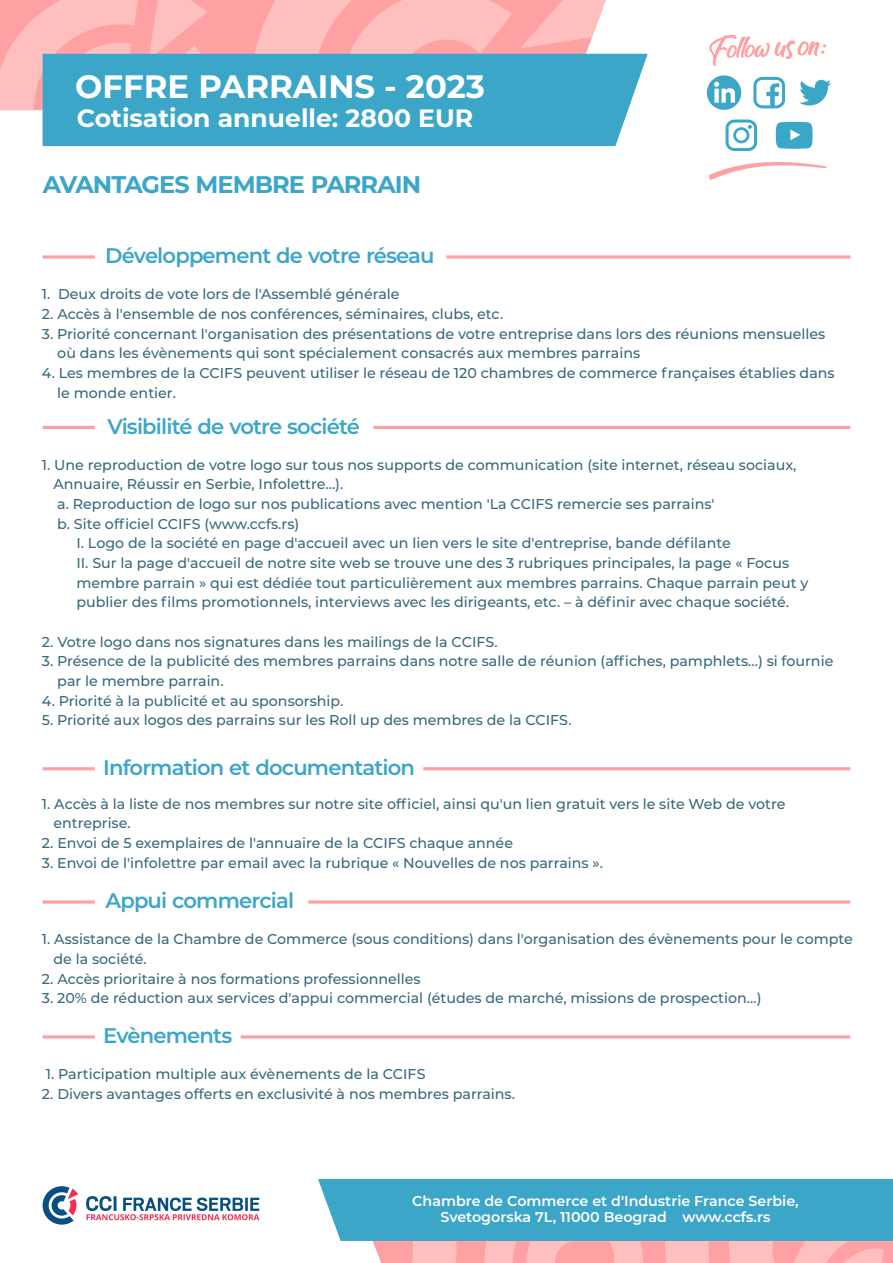
<style>
.page{position:relative;width:893px;height:1263px;background:#fff}
.page>*{position:absolute;margin:0;border:0;box-sizing:border-box;transform-origin:0 0}
.t1{font:700 32.4px "Montserrat";color:#fff}
.t2{font:700 25.05px "Montserrat";color:#fff}
.t3{font:700 24px "Montserrat";letter-spacing:-.04em;color:#3ca6c9}
.t4{font:600 21.15px "Montserrat";letter-spacing:-.04em;color:#3ca6c9}
.t5{font:500 14.25px/19.6px "Montserrat";color:#38697a}
.t6{font:600 14.25px/15.5px "Montserrat";color:#fff;text-align:center}
</style>
<div class="page">
<svg style="left:0;top:0;width:606px;height:110px;background:#feb3b4"></svg>
<div style="left:43px;top:54px;width:605px;height:92px;background:#3ca6c9"></div>
<svg style="left:709px;top:162px;width:118px;height:18px"></svg>
<svg style="left:446px;top:255px;width:404px;height:4px;background:#ffb3b4"></svg>
<svg style="left:43px;top:255px;width:52px;height:4px"></svg>
<hr style="left:373px;top:426px;width:477px;height:3px;background:#ffa1a3">
<hr style="left:43px;top:426px;width:52px;height:3px;background:#ffa1a3">
<hr style="left:423px;top:767px;width:427px;height:3px;background:#ffa1a3">
<hr style="left:43px;top:767px;width:52px;height:3px;background:#ffa1a3">
<svg style="left:308px;top:900px;width:542px;height:4px;background:#ffb2b4"></svg>
<svg style="left:43px;top:900px;width:52px;height:4px"></svg>
<hr style="left:241px;top:1035px;width:609px;height:3px;background:#ffa1a3">
<hr style="left:43px;top:1035px;width:52px;height:3px;background:#ffa1a3">
<svg style="left:43px;top:1186px;width:216px;height:38px"></svg>
<svg style="left:318px;top:1179px;width:575px;height:84px;background:#71acc5"></svg>
<svg style="left:776px;top:122px;width:37px;height:27px"></svg>
<svg style="left:725px;top:120px;width:32px;height:31px"></svg>
<svg style="left:799px;top:80px;width:32px;height:25px"></svg>
<svg style="left:753px;top:77px;width:32px;height:31px"></svg>
<svg style="left:707px;top:75px;width:34px;height:35px"></svg>
<svg style="left:709px;top:35px;width:117px;height:31px"></svg>
<h1 class="t1" style="left:75px;top:66px;width:411px">OFFRE PARRAINS - 2023</h1>
<h2 class="t2" style="left:77px;top:103px;width:398px">Cotisation annuelle: 2800 EUR</h2>
<h3 class="t3" style="left:43px;top:170px;width:380px">AVANTAGES MEMBRE PARRAIN</h3>
<h3 class="t4" style="left:105px;top:243px;width:331px">Développement de votre réseau</h3>
<p class="t5" style="left:42px;top:284px;width:359px">1. Deux droits de vote lors de l'Assemblé générale</p>
<p class="t5" style="left:42px;top:304px;width:463px">2. Accès à l'ensemble de nos conférences, séminaires, clubs, etc.</p>
<p class="t5" style="left:57px;top:324px;width:769px;text-indent:-15px">3. Priorité concernant l'organisation des présentations de votre entreprise dans lors des réunions mensuelles où dans les évènements qui sont spécialement consacrés aux membres parrains</p>
<p class="t5" style="left:57px;top:363px;width:779px;text-indent:-15px">4. Les membres de la CCIFS peuvent utiliser le réseau de 120 chambres de commerce françaises établies dans le monde entier.</p>
<h3 class="t4" style="left:107px;top:413px;width:254px">Visibilité de votre société</h3>
<p class="t5" style="left:42px;top:455px;width:756px">1. Une reproduction de votre logo sur tous nos supports de communication (site internet, réseau sociaux,</p>
<p class="t5" style="left:53px;top:474px;width:291px">Annuaire, Réussir en Serbie, Infolettre…).</p>
<p class="t5" style="left:57px;top:494px;width:659px">a. Reproduction de logo sur nos publications avec mention 'La CCIFS remercie ses parrains'</p>
<p class="t5" style="left:57px;top:514px;width:243px">b. Site officiel CCIFS (www.ccfs.rs)</p>
<p class="t5" style="left:76px;top:533px;width:656px">I. Logo de la société en page d'accueil avec un lien vers le site d'entreprise, bande défilante</p>
<p class="t5" style="left:76px;top:553px;width:714px">II. Sur la page d'accueil de notre site web se trouve une des 3 rubriques principales, la page « Focus</p>
<p class="t5" style="left:76px;top:573px;width:733px">membre parrain » qui est dédiée tout particulièrement aux membres parrains. Chaque parrain peut y</p>
<p class="t5" style="left:76px;top:592px;width:714px">publier des films promotionnels, interviews avec les dirigeants, etc. – à définir avec chaque société.</p>
<p class="t5" style="left:42px;top:632px;width:457px">2. Votre logo dans nos signatures dans les mailings de la CCIFS.</p>
<p class="t5" style="left:57px;top:651px;width:778px;text-indent:-15px">3. Présence de la publicité des membres parrains dans notre salle de réunion (affiches, pamphlets…) si fournie par le membre parrain.</p>
<p class="t5" style="left:42px;top:691px;width:303px">4. Priorité à la publicité et au sponsorship.</p>
<p class="t5" style="left:42px;top:710px;width:531px">5. Priorité aux logos des parrains sur les Roll up des membres de la CCIFS.</p>
<h3 class="t4" style="left:103px;top:754px;width:313px">Information et documentation</h3>
<p class="t5" style="left:53px;top:794px;width:733px;text-indent:-11px">1. Accès à la liste de nos membres sur notre site officiel, ainsi qu'un lien gratuit vers le site Web de votre entreprise.</p>
<p class="t5" style="left:42px;top:833px;width:473px">2. Envoi de 5 exemplaires de l'annuaire de la CCIFS chaque année</p>
<p class="t5" style="left:42px;top:853px;width:562px">3. Envoi de l'infolettre par email avec la rubrique « Nouvelles de nos parrains ».</p>
<h3 class="t4" style="left:105px;top:887px;width:190px">Appui commercial</h3>
<p class="t5" style="left:53px;top:929px;width:801px;text-indent:-11px">1. Assistance de la Chambre de Commerce (sous conditions) dans l'organisation des évènements pour le compte de la société.</p>
<p class="t5" style="left:42px;top:968px;width:380px">2. Accès prioritaire à nos formations professionnelles</p>
<p class="t5" style="left:42px;top:988px;width:721px">3. 20% de réduction aux services d'appui commercial (études de marché, missions de prospection…)</p>
<h3 class="t4" style="left:103px;top:1022px;width:130px">Evènements</h3>
<p class="t5" style="left:46px;top:1064px;width:381px">1. Participation multiple aux évènements de la CCIFS</p>
<p class="t5" style="left:42px;top:1084px;width:474px">2. Divers avantages offerts en exclusivité à nos membres parrains.</p>
<p class="t6" style="left:412px;top:1193px;width:388px">Chambre de Commerce et d'Industrie France Serbie,<br>Svetogorska 7L, 11000 Beograd www.ccfs.rs</p>
</div>
